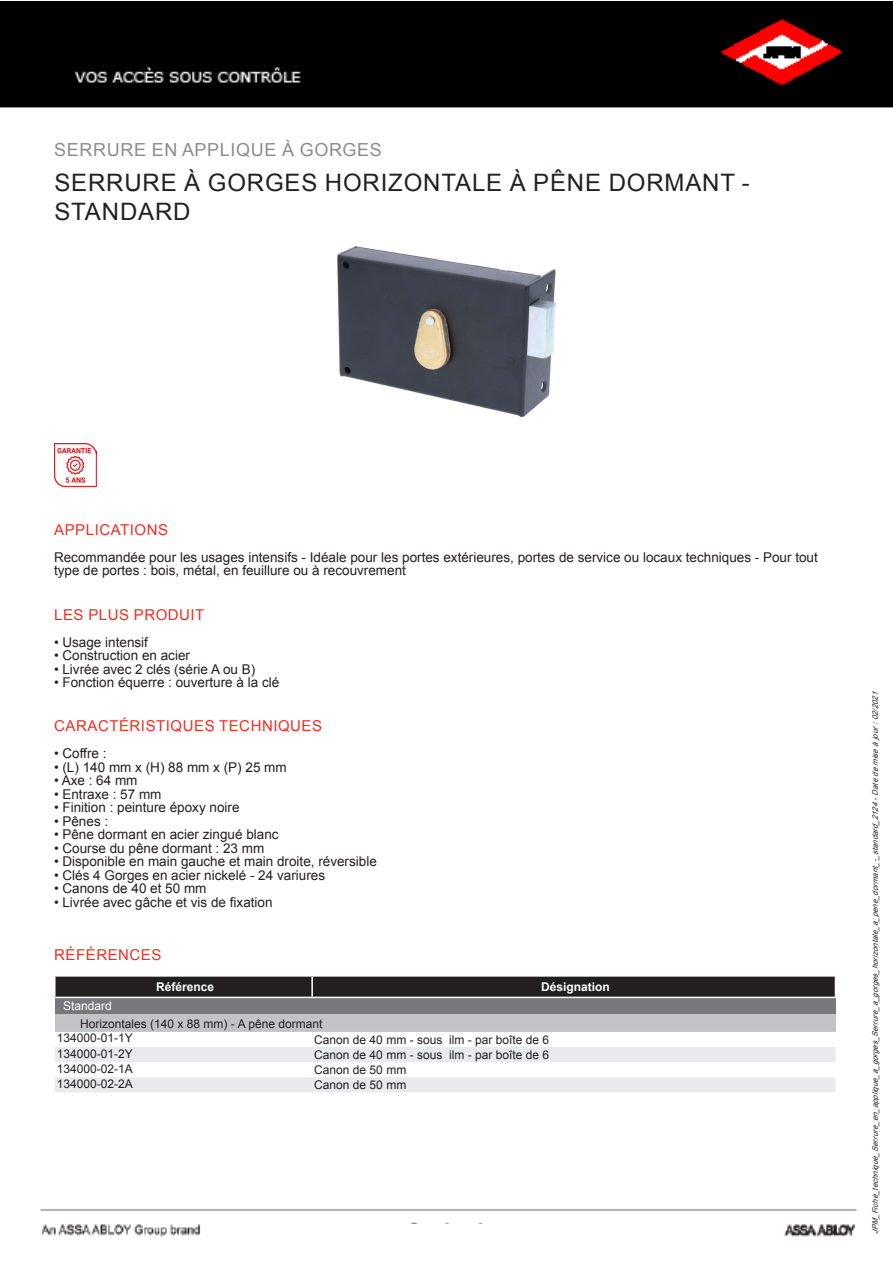
<style>
.page{position:relative;width:893px;height:1263px;background:#fff}
.page>*{position:absolute;margin:0;border:0;box-sizing:border-box;transform-origin:0 0}
.t1{font:24px/28.8px "Arial";letter-spacing:.035em;color:#231f20}
.t2{font:18px "Arial";letter-spacing:.035em;color:#8a8c8f}
.t3{font:15px "Arial";letter-spacing:.035em;color:#ee2e22}
.t4{font:13.5px/13.5px "Arial";color:#231f20}
.t5{font:12px/15px "Arial";color:#231f20}
.t6{font:700 12px "Arial";color:#fff}
.t7{font:12px "Arial";color:#fff}
.t8{font:italic 7.5px "Arial";color:#231f20}
</style>
<div class="page">
<img style="left:0;top:1px;width:893px;height:1236px">
<div style="left:368px;top:1224px;width:157px;height:29px;background:#fff"></div>
<div style="left:54px;top:143px;width:785px;height:13px;background:#fff"></div>
<div style="left:54px;top:174px;width:785px;height:46px;background:#fff"></div>
<img style="left:338px;top:246px;width:217px;height:170px">
<img style="left:54px;top:443px;width:43px;height:43px">
<div style="left:55px;top:997px;width:780px;height:18px;background:#76787b"></div>
<div style="left:55px;top:1015px;width:780px;height:17px;background:#c2c3c5"></div>
<svg style="left:55px;top:1032px;width:780px;height:15px"></svg>
<svg style="left:55px;top:1047px;width:780px;height:51px;fill:#e9eaeb"></svg>
<hr style="left:54px;top:975px;width:258px;height:2px;background:#fff">
<hr style="left:54px;top:977px;width:2px;height:20px;background:#fff">
<hr style="left:54px;top:997px;width:258px;height:1px;background:#fff">
<hr style="left:312px;top:975px;width:524px;height:2px;background:#fff">
<svg style="left:55px;top:976px;width:781px;height:21px;background:#2e2a2b"></svg>
<hr style="left:312px;top:997px;width:524px;height:1px;background:#fff">
<img style="left:18px;top:1098px;width:834px;height:58px">
<h2 class="t2" style="left:54px;top:137px;width:329px">SERRURE EN APPLIQUE À GORGES</h2>
<h1 class="t1" style="left:54px;top:168px;width:697px">SERRURE À GORGES HORIZONTALE À PÊNE DORMANT -<br>STANDARD</h1>
<p class="t3" style="left:54px;top:519px;width:115px">APPLICATIONS</p>
<p class="t4" style="left:54px;top:550px;width:765px">Recommandée pour les usages intensifs - Idéale pour les portes extérieures, portes de service ou locaux techniques - Pour tout type de portes : bois, métal, en feuillure ou à recouvrement</p>
<p class="t3" style="left:54px;top:604px;width:152px">LES PLUS PRODUIT</p>
<p class="t4" style="left:54px;top:635px;width:96px">• Usage intensif</p>
<p class="t4" style="left:54px;top:648px;width:138px">• Construction en acier</p>
<p class="t4" style="left:54px;top:662px;width:203px">• Livrée avec 2 clés (série A ou B)</p>
<p class="t4" style="left:54px;top:675px;width:227px">• Fonction équerre : ouverture à la clé</p>
<p class="t3" style="left:54px;top:716px;width:269px">CARACTÉRISTIQUES TECHNIQUES</p>
<p class="t4" style="left:54px;top:747px;width:54px">• Coffre :</p>
<p class="t4" style="left:54px;top:760px;width:234px">• (L) 140 mm x (H) 88 mm x (P) 25 mm</p>
<p class="t4" style="left:54px;top:774px;width:85px">• Axe : 64 mm</p>
<p class="t4" style="left:54px;top:787px;width:109px">• Entraxe : 57 mm</p>
<p class="t4" style="left:54px;top:801px;width:187px">• Finition : peinture époxy noire</p>
<p class="t4" style="left:54px;top:814px;width:56px">• Pênes :</p>
<p class="t4" style="left:54px;top:828px;width:226px">• Pêne dormant en acier zingué blanc</p>
<p class="t4" style="left:54px;top:841px;width:212px">• Course du pêne dormant : 23 mm</p>
<p class="t4" style="left:54px;top:855px;width:324px">• Disponible en main gauche et main droite, réversible</p>
<p class="t4" style="left:54px;top:868px;width:273px">• Clés 4 Gorges en acier nickelé - 24 variures</p>
<p class="t4" style="left:54px;top:882px;width:154px">• Canons de 40 et 50 mm</p>
<p class="t4" style="left:54px;top:895px;width:220px">• Livrée avec gâche et vis de fixation</p>
<p class="t3" style="left:54px;top:944px;width:109px">RÉFÉRENCES</p>
<p class="t6" style="left:156px;top:978px;width:60px">Référence</p>
<p class="t6" style="left:541px;top:978px;width:70px">Désignation</p>
<p class="t7" style="left:63px;top:998px;width:50px">Standard</p>
<p class="t5" style="left:57px;top:1016px;width:267px;text-indent:23px">Horizontales (140 x 88 mm) - A pêne dormant<br>134000-01-1Y<br>134000-01-2Y<br>134000-02-1A<br>134000-02-2A</p>
<p class="t5" style="left:314px;top:1032px;width:236px">Canon de 40 mm - sous ilm - par boîte de 6<br>Canon de 40 mm - sous ilm - par boîte de 6<br>Canon de 50 mm<br>Canon de 50 mm</p>
<p class="t8" style="left:870px;top:1234px;width:548px;rotate:-90deg">JPM_Fiche_technique_Serrure_en_applique_a_gorges_Serrure_a_gorges_horizontale_a_pene_dormant_-_standard_2124-Datedemiseàjour:02/2021</p>
</div>
